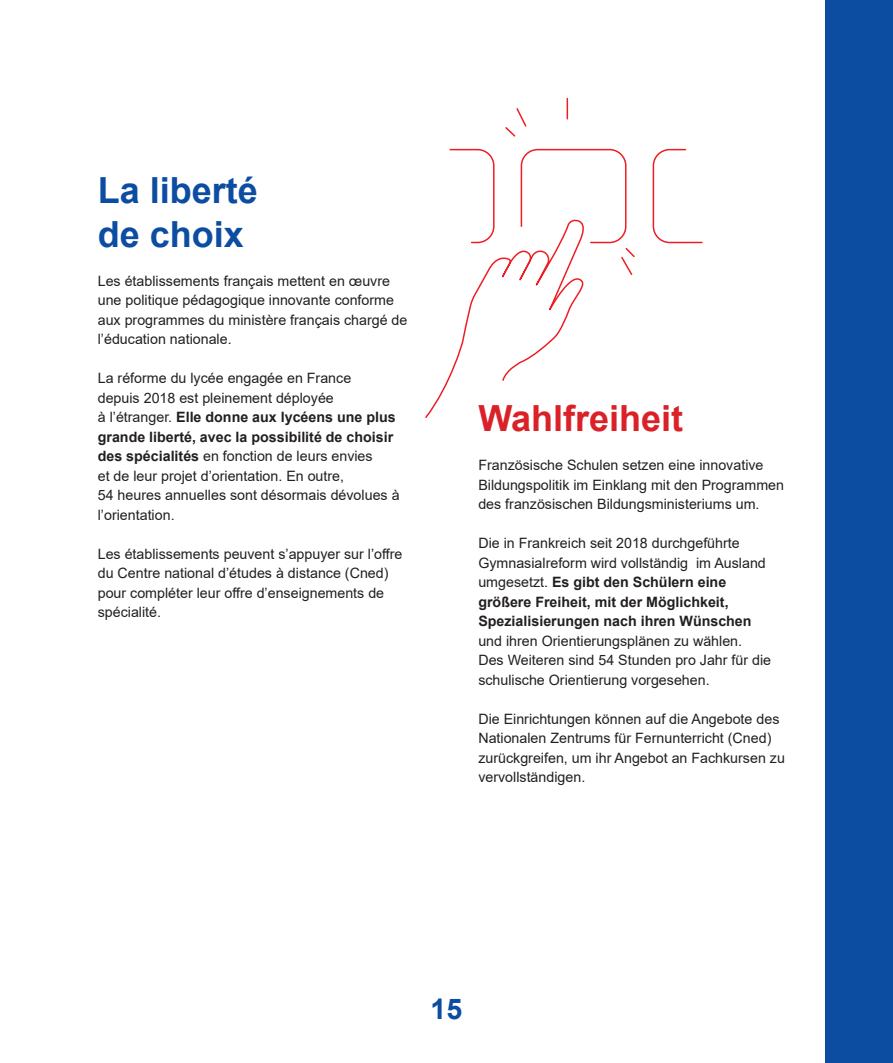
<style>
.page{position:relative;width:893px;height:1063px;background:#fff}
.page>*{position:absolute;margin:0;border:0;box-sizing:border-box;transform-origin:0 0}
.t1{font:700 36px/43.2px "Arial";color:#0d4da1}
.t2{font:700 36px "Arial";color:#da2128}
.t3{font:700 28.5px "Arial";color:#0d4da1}
.t4{font:14.25px/19.5px "Arial";color:#231f20}
.s1{font-weight:700}
</style>
<div class="page">
<svg style="left:652px;top:148px;width:51px;height:96px"></svg>
<svg style="left:505px;top:108px;width:22px;height:29px"></svg>
<svg style="left:425px;top:148px;width:210px;height:270px"></svg>
<svg style="left:567px;top:99px;width:1px;height:20px"></svg>
<div style="left:826px;top:0;width:67px;height:1063px;background:#0d4da1"></div>
<p class="t1" style="left:98px;top:170px;width:162px">La liberté de choix</p>
<p class="t4" style="left:98px;top:271px;width:311px">Les établissements français mettent en œuvre une politique pédagogique innovante conforme aux programmes du ministère français chargé de l’éducation nationale.</p>
<p class="t4" style="left:98px;top:368px;width:303px">La réforme du lycée engagée en France<br>depuis 2018 est pleinement déployée<br>à l’étranger. <span class="s1">Elle donne aux lycéens une plus grande liberté, avec la possibilité de choisir des spécialités</span> en fonction de leurs envies<br>et de leur projet d’orientation. En outre,<br>54 heures annuelles sont désormais dévolues à l’orientation.</p>
<p class="t4" style="left:98px;top:544px;width:306px">Les établissements peuvent s’appuyer sur l’offre du Centre national d’études à distance (Cned) pour compléter leur offre d’enseignements de spécialité.</p>
<p class="t2" style="left:478px;top:393px;width:206px">Wahlfreiheit</p>
<p class="t4" style="left:478px;top:456px;width:307px">Französische Schulen setzen eine innovative<br>Bildungspolitik im Einklang mit den Programmen des französischen Bildungsministeriums um.</p>
<p class="t4" style="left:478px;top:534px;width:294px">Die in Frankreich seit 2018 durchgeführte Gymnasialreform wird vollständig im Ausland umgesetzt. <span class="s1">Es gibt den Schülern eine größere Freiheit, mit der Möglichkeit, Spezialisierungen nach ihren Wünschen </span>und ihren Orientierungsplänen zu wählen.<br>Des Weiteren sind 54 Stunden pro Jahr für die schulische Orientierung vorgesehen.</p>
<p class="t4" style="left:478px;top:709px;width:308px">Die Einrichtungen können auf die Angebote des Nationalen Zentrums für Fernunterricht (Cned) zurückgreifen, um ihr Angebot an Fachkursen zu vervollständigen.</p>
<h2 class="t3" style="left:431px;top:989px;width:33px">15</h2>
</div>
